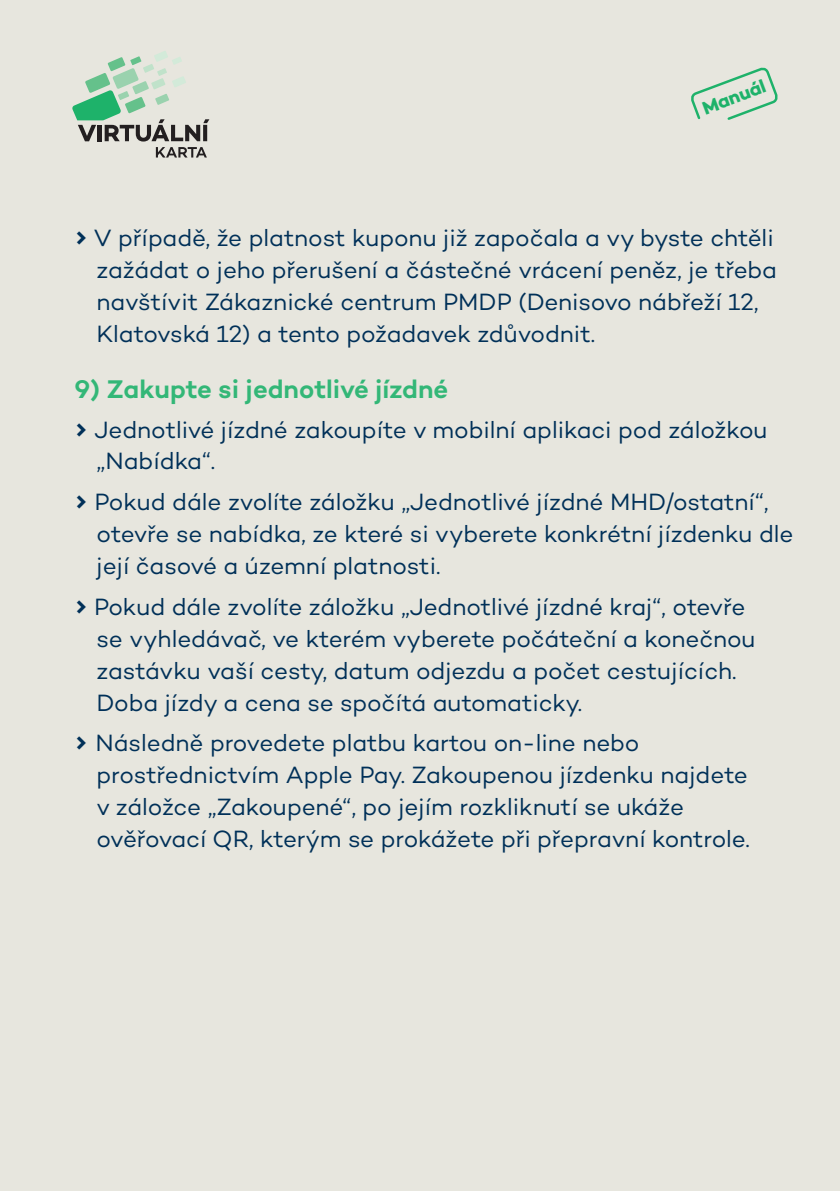
<style>
.page{position:relative;width:840px;height:1191px;background:#fff}
.page>*{position:absolute;margin:0;border:0;box-sizing:border-box;transform-origin:0 0}
.t1{font:600 26px "Campton";color:#33b777}
.t2{font:24px/32px "Campton";letter-spacing:-.005em;color:#003058}
.t3{font:700 18.8px "Campton";color:#1eb26a}
.s1{font-weight:700}
</style>
<div class="page">
<div style="left:0;top:0;width:839px;height:1191px;background:#e7e6de"></div>
<svg style="left:691px;top:67px;width:87px;height:53px"></svg>
<svg style="left:156px;top:147px;width:51px;height:10px"></svg>
<svg style="left:72px;top:51px;width:137px;height:90px"></svg>
<p class="t3" style="left:698px;top:97px;width:67px;rotate:-20deg">Manuál</p>
<p class="t2" style="left:96px;top:221px;width:681px;text-indent:-22px"><span class="s1">↑</span> V případě, že platnost kuponu již započala a vy byste chtěli zažádat o jeho přerušení a částečné vrácení peněz, je třeba navštívit Zákaznické centrum PMDP (Denisovo nábřeží 12, Klatovská 12) a tento požadavek zdůvodnit.</p>
<p class="t1" style="left:74px;top:373px;width:375px">9) Zakupte si jednotlivé jízdné</p>
<p class="t2" style="left:96px;top:414px;width:672px;line-height:31.4px;text-indent:-22px"><span class="s1">↑</span> Jednotlivé jízdné zakoupíte v mobilní aplikaci pod záložkou „Nabídka“.</p>
<p class="t2" style="left:96px;top:485px;width:698px;text-indent:-22px"><span class="s1">↑</span> Pokud dále zvolíte záložku „Jednotlivé jízdné MHD/ostatní“, otevře se nabídka, ze které si vyberete konkrétní jízdenku dle její časové a územní platnosti.</p>
<p class="t2" style="left:96px;top:590px;width:660px;text-indent:-22px"><span class="s1">↑</span> Pokud dále zvolíte záložku „Jednotlivé jízdné kraj“, otevře se vyhledávač, ve kterém vyberete počáteční a konečnou zastávku vaší cesty, datum odjezdu a počet cestujících.<br>Doba jízdy a cena se spočítá automaticky.</p>
<p class="t2" style="left:96px;top:726px;width:654px;text-indent:-22px"><span class="s1">↑</span> Následně provedete platbu kartou on-line nebo prostřednictvím Apple Pay. Zakoupenou jízdenku najdete v záložce „Zakoupené“, po jejím rozkliknutí se ukáže ověřovací QR, kterým se prokážete při přepravní kontrole.</p>
</div>
